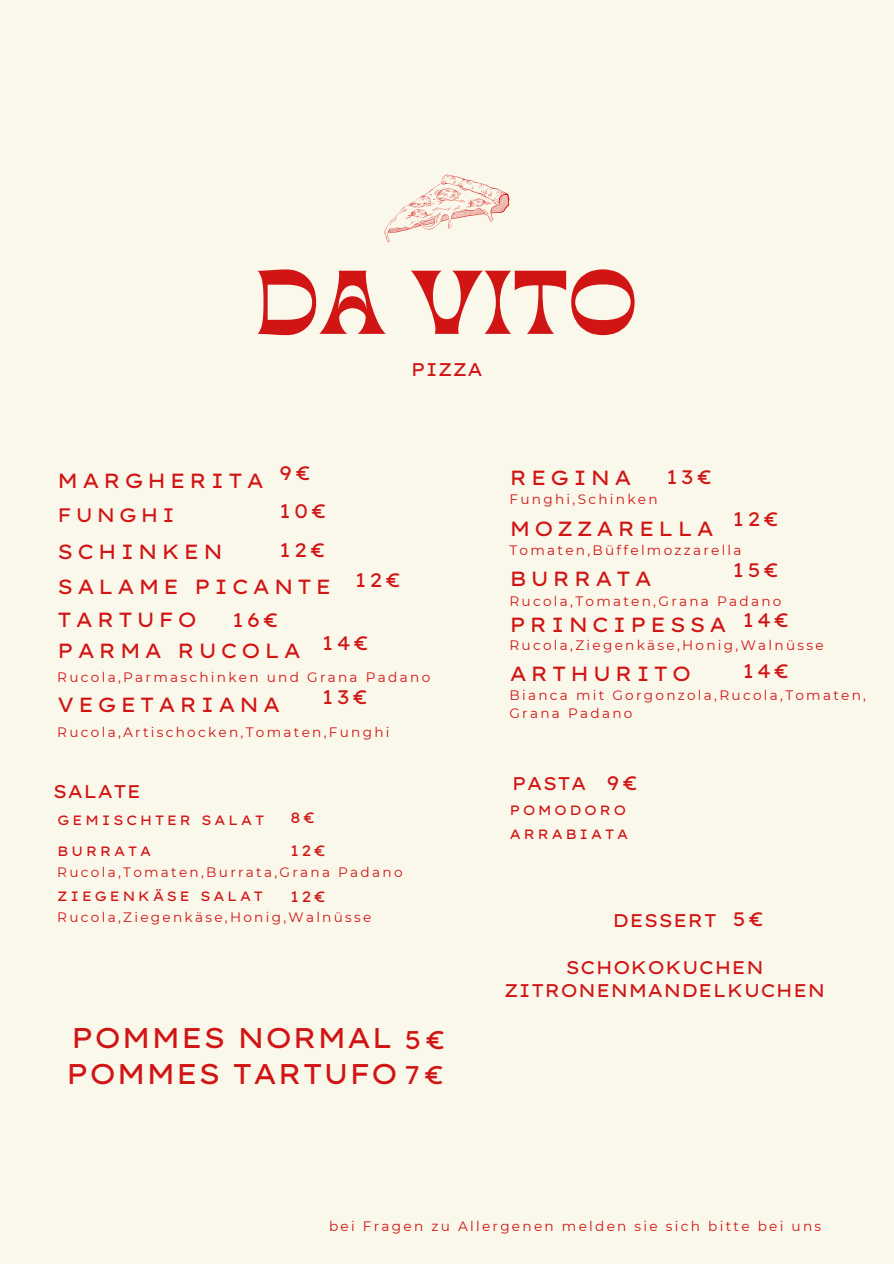
<style>
.page{position:relative;width:894px;height:1264px;background:#fff}
.page>*{position:absolute;margin:0;border:0;box-sizing:border-box;transform-origin:0 0}
.t1{font:63.15px "TANKINDRED Display";color:#d11414}
.t2{font:28.5px/36px "Lexend Giga";color:#d11414}
.t3{font:20.55px "Lexend Giga";letter-spacing:.165em;color:#d11414}
.t4{font:19.5px "Lexend Giga";letter-spacing:.165em;color:#d11414}
.t5{font:18.3px/23px "Lexend Giga";color:#d11414;text-align:center}
.t6{font:15px "Lexend Giga";color:#d11414}
.t7{font:13.65px/18px "Montserrat";letter-spacing:.165em;color:#d11414}
.t8{font:13.5px "Lexend Giga";letter-spacing:.165em;color:#d11414}
.s1{font-size:25.65px}
</style>
<div class="page">
<div style="left:0;top:0;width:893px;height:1263px;background:#faf8eb"></div>
<svg style="left:384px;top:175px;width:125px;height:67px"></svg>
<p class="t1" style="left:256px;top:266px;width:383px">DA VITO</p>
<h1 class="t5" style="left:410px;top:358px;width:74px">PIZZA</h1>
<h4 class="t4" style="left:279px;top:460px;width:33px">9€</h4>
<h5 class="t3" style="left:57px;top:468px;width:208px">MARGHERITA</h5>
<h4 class="t4" style="left:57px;top:502px;width:120px">FUNGHI</h4>
<h5 class="t4" style="left:279px;top:498px;width:49px">10€</h5>
<h5 class="t4" style="left:279px;top:538px;width:48px">12€</h5>
<h4 class="t3" style="left:57px;top:538px;width:167px">SCHINKEN</h4>
<h4 class="t3" style="left:57px;top:573px;width:275px">SALAME PICANTE</h4>
<h4 class="t3" style="left:57px;top:606px;width:141px">TARTUFO</h4>
<h4 class="t3" style="left:57px;top:637px;width:245px">PARMA RUCOLA</h4>
<h4 class="t3" style="left:57px;top:691px;width:224px">VEGETARIANA</h4>
<h4 class="t7" style="left:57px;top:722px;width:334px">Rucola,Artischocken,Tomaten,Funghi</h4>
<h4 class="t4" style="left:354px;top:567px;width:48px">12€</h4>
<h6 class="t4" style="left:232px;top:608px;width:48px">16€</h6>
<h6 class="t4" style="left:322px;top:630px;width:49px">14€</h6>
<h6 class="t4" style="left:322px;top:684px;width:48px">13€</h6>
<h4 class="t7" style="left:57px;top:667px;width:374px">Rucola,Parmaschinken und Grana Padano</h4>
<h4 class="t5" style="left:53px;top:779px;width:90px">SALATE</h4>
<h4 class="t8" style="left:57px;top:811px;width:209px">GEMISCHTER SALAT</h4>
<h4 class="t8" style="left:57px;top:842px;width:96px">BURRATA</h4>
<p class="t7" style="left:57px;top:863px;width:346px">Rucola,Tomaten,Burrata,Grana Padano</p>
<h4 class="t8" style="left:57px;top:887px;width:207px">ZIEGENKÄSE SALAT</h4>
<h6 class="t6" style="left:290px;top:808px;width:26px">8€</h6>
<h5 class="t6" style="left:290px;top:840px;width:37px">12€</h5>
<h4 class="t6" style="left:290px;top:887px;width:37px">12€</h4>
<p class="t7" style="left:57px;top:908px;width:315px">Rucola,Ziegenkäse,Honig,Walnüsse</p>
<p class="t2" style="left:66px;top:1019px;width:381px">POMMES NORMAL <span class="s1">5 €<br></span>POMMES TARTUFO <span class="s1">7 €</span></p>
<h6 class="t4" style="left:666px;top:464px;width:48px">13€</h6>
<p class="t3" style="left:509px;top:464px;width:124px">REGINA</p>
<h4 class="t3" style="left:509px;top:515px;width:206px">MOZZARELLA</h4>
<h4 class="t7" style="left:509px;top:541px;width:233px">Tomaten,Büffelmozzarella</h4>
<h4 class="t3" style="left:509px;top:566px;width:144px">BURRATA</h4>
<h4 class="t7" style="left:509px;top:591px;width:273px">Rucola,Tomaten,Grana Padano</h4>
<p class="t3" style="left:509px;top:612px;width:219px">PRINCIPESSA</p>
<h4 class="t7" style="left:509px;top:636px;width:315px">Rucola,Ziegenkäse,Honig,Walnüsse</h4>
<h4 class="t3" style="left:509px;top:660px;width:183px">ARTHURITO</h4>
<h4 class="t7" style="left:509px;top:686px;width:358px">Bianca mit Gorgonzola,Rucola,Tomaten,<br>Grana Padano</h4>
<h4 class="t7" style="left:509px;top:490px;width:149px">Funghi,Schinken</h4>
<h6 class="t4" style="left:732px;top:506px;width:48px">12€</h6>
<h6 class="t4" style="left:732px;top:557px;width:48px">15€</h6>
<p class="t4" style="left:742px;top:607px;width:49px">14€</p>
<h6 class="t4" style="left:742px;top:659px;width:49px">14€</h6>
<h2 class="t4" style="left:606px;top:770px;width:33px">9€</h2>
<h4 class="t5" style="left:511px;top:771px;width:76px">PASTA</h4>
<p class="t8" style="left:509px;top:801px;width:118px">POMODORO</p>
<h4 class="t8" style="left:509px;top:825px;width:120px">ARRABIATA</h4>
<h5 class="t4" style="left:732px;top:906px;width:33px">5€</h5>
<h4 class="t5" style="left:612px;top:908px;width:106px">DESSERT</h4>
<p class="t5" style="left:504px;top:955px;width:323px">SCHOKOKUCHEN<br>ZITRONENMANDELKUCHEN</p>
<h3 class="t7" style="left:329px;top:1217px;width:493px">bei Fragen zu Allergenen melden sie sich bitte bei uns</h3>
</div>
